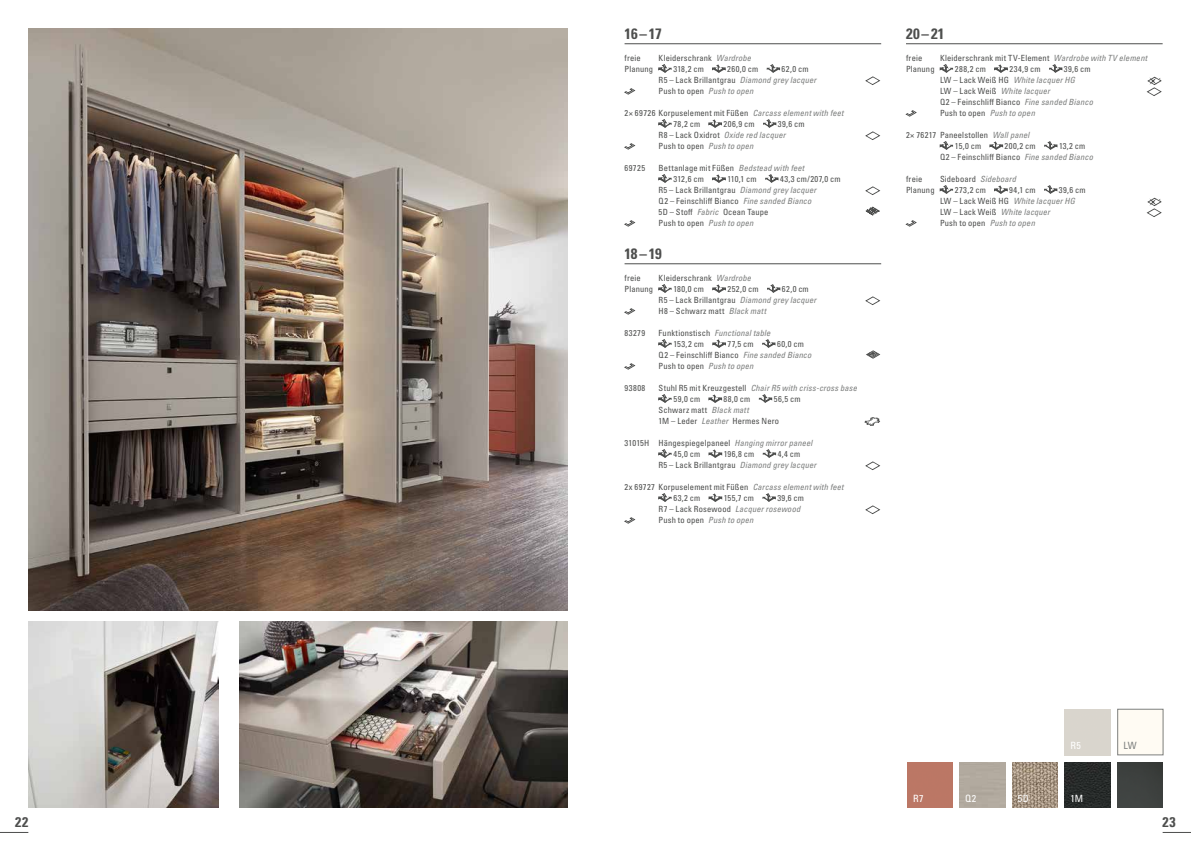
<style>
.page{position:relative;width:1191px;height:842px;background:#fff}
.page>*{position:absolute;margin:0;border:0;box-sizing:border-box;transform-origin:0 0}
.t1{font:700 condensed 15px "Univers LT Pro";letter-spacing:-.015em;color:#4d4e4d}
.t2{font:700 condensed 14px "Univers LT Pro";color:#4d4e4d}
.t3{font:condensed 10px "Univers LT Pro";letter-spacing:.045em;color:#fff}
.t4{font:condensed 10px "Univers LT Pro";color:#7d7f7e}
.t5{font:condensed 8.5px/11px "Univers LT Pro";letter-spacing:.015em;color:#4d4e4d}
.s1{font-style:italic;color:#7d7f7e}
</style>
<div class="page">
<svg style="left:1162px;top:832px;width:29px;height:1px"></svg>
<svg style="left:0;top:832px;width:28px;height:1px"></svg>
<hr style="left:624px;top:44px;width:257px;height:1px;background:#4d4e4d">
<hr style="left:624px;top:264px;width:257px;height:1px;background:#4d4e4d">
<svg style="left:658px;top:64px;width:13px;height:9px"></svg>
<svg style="left:712px;top:64px;width:13px;height:9px"></svg>
<svg style="left:766px;top:64px;width:14px;height:9px"></svg>
<svg style="left:865px;top:77px;width:15px;height:8px"></svg>
<svg style="left:624px;top:88px;width:11px;height:7px"></svg>
<svg style="left:658px;top:119px;width:13px;height:9px"></svg>
<svg style="left:708px;top:119px;width:14px;height:9px"></svg>
<svg style="left:763px;top:119px;width:13px;height:9px"></svg>
<svg style="left:865px;top:132px;width:15px;height:8px"></svg>
<svg style="left:624px;top:143px;width:11px;height:7px"></svg>
<svg style="left:658px;top:174px;width:13px;height:9px"></svg>
<svg style="left:712px;top:174px;width:13px;height:9px"></svg>
<svg style="left:765px;top:174px;width:13px;height:9px"></svg>
<svg style="left:865px;top:187px;width:15px;height:8px"></svg>
<svg style="left:865px;top:207px;width:15px;height:9px"></svg>
<svg style="left:624px;top:220px;width:11px;height:7px"></svg>
<svg style="left:658px;top:284px;width:13px;height:9px"></svg>
<svg style="left:712px;top:284px;width:14px;height:9px"></svg>
<svg style="left:767px;top:284px;width:13px;height:9px"></svg>
<svg style="left:865px;top:297px;width:15px;height:8px"></svg>
<svg style="left:624px;top:308px;width:11px;height:7px"></svg>
<svg style="left:658px;top:339px;width:13px;height:9px"></svg>
<svg style="left:712px;top:339px;width:14px;height:9px"></svg>
<svg style="left:762px;top:339px;width:13px;height:9px"></svg>
<svg style="left:866px;top:350px;width:14px;height:9px"></svg>
<svg style="left:624px;top:363px;width:11px;height:7px"></svg>
<svg style="left:658px;top:394px;width:13px;height:9px"></svg>
<svg style="left:708px;top:394px;width:14px;height:9px"></svg>
<svg style="left:759px;top:394px;width:13px;height:9px"></svg>
<svg style="left:864px;top:417px;width:16px;height:9px"></svg>
<svg style="left:658px;top:449px;width:13px;height:9px"></svg>
<svg style="left:708px;top:449px;width:14px;height:9px"></svg>
<svg style="left:762px;top:449px;width:14px;height:9px"></svg>
<svg style="left:865px;top:462px;width:15px;height:8px"></svg>
<svg style="left:658px;top:493px;width:13px;height:9px"></svg>
<svg style="left:708px;top:493px;width:14px;height:9px"></svg>
<svg style="left:762px;top:493px;width:14px;height:9px"></svg>
<svg style="left:865px;top:506px;width:15px;height:8px"></svg>
<svg style="left:624px;top:517px;width:11px;height:7px"></svg>
<hr style="left:906px;top:44px;width:256px;height:1px;background:#4d4e4d">
<svg style="left:940px;top:64px;width:13px;height:9px"></svg>
<svg style="left:994px;top:64px;width:13px;height:9px"></svg>
<svg style="left:1049px;top:64px;width:13px;height:9px"></svg>
<svg style="left:1146px;top:77px;width:15px;height:19px"></svg>
<svg style="left:905px;top:110px;width:11px;height:7px"></svg>
<svg style="left:940px;top:141px;width:13px;height:9px"></svg>
<svg style="left:989px;top:141px;width:14px;height:9px"></svg>
<svg style="left:1044px;top:141px;width:13px;height:9px"></svg>
<svg style="left:940px;top:185px;width:13px;height:9px"></svg>
<svg style="left:994px;top:185px;width:13px;height:9px"></svg>
<svg style="left:1044px;top:185px;width:13px;height:9px"></svg>
<svg style="left:1146px;top:198px;width:15px;height:19px"></svg>
<svg style="left:905px;top:220px;width:11px;height:7px"></svg>
<img style="left:28px;top:28px;width:539px;height:582px">
<img style="left:240px;top:621px;width:327px;height:187px">
<img style="left:28px;top:621px;width:190px;height:187px">
<div style="left:1117px;top:763px;width:45px;height:45px;background:#3e413f"></div>
<img style="left:1012px;top:763px;width:45px;height:45px">
<img style="left:1064px;top:763px;width:46px;height:45px">
<div style="left:907px;top:763px;width:45px;height:45px;background:#bb7765"></div>
<div style="left:1117px;top:709px;width:46px;height:46px;border:1px solid #7d7f7e"></div>
<h1 class="t1" style="left:624px;top:25px;width:39px">16–17</h1>
<p class="t5" style="left:624px;top:53px;width:18px">freie</p>
<p class="t5" style="left:658px;top:53px;width:94px">Kleiderschrank <span class="s1">Wardrobe</span></p>
<p class="t5" style="left:624px;top:64px;width:30px">Planung</p>
<p class="t5" style="left:673px;top:64px;width:32px">318,2 cm</p>
<p class="t5" style="left:727px;top:64px;width:32px">260,0 cm</p>
<p class="t5" style="left:658px;top:64px;width:159px;text-indent:123px">62,0 cm<br>R5 – Lack Brillantgrau <span class="s1">Diamond grey lacquer<br></span>Push to open <span class="s1">Push to open</span></p>
<p class="t5" style="left:673px;top:108px;width:171px;text-indent:-49px">2× 69726 Korpuselement mit Füßen <span class="s1">Carcass element with feet<br></span>78,2 cm</p>
<p class="t5" style="left:723px;top:119px;width:32px">206,9 cm</p>
<p class="t5" style="left:658px;top:119px;width:147px;text-indent:119px">39,6 cm<br>R8 – Lack Oxidrot <span class="s1">Oxide red lacquer<br></span>Push to open <span class="s1">Push to open</span></p>
<p class="t5" style="left:624px;top:163px;width:22px">69725</p>
<p class="t5" style="left:673px;top:163px;width:132px;text-indent:-15px">Bettanlage mit Füßen <span class="s1">Bedstead with feet<br></span>312,6 cm</p>
<p class="t5" style="left:658px;top:174px;width:184px;text-indent:121px">43,3 cm/207,0 cm<br>R5 – Lack Brillantgrau <span class="s1">Diamond grey lacquer<br></span>Q2 – Feinschliff Bianco <span class="s1">Fine sanded Bianco<br></span>5D – Stoff <span class="s1">Fabric</span> Ocean Taupe<br>Push to open <span class="s1">Push to open</span></p>
<h1 class="t1" style="left:624px;top:245px;width:39px">18–19</h1>
<p class="t5" style="left:624px;top:273px;width:18px">freie</p>
<p class="t5" style="left:658px;top:273px;width:94px">Kleiderschrank <span class="s1">Wardrobe</span></p>
<p class="t5" style="left:624px;top:284px;width:30px">Planung</p>
<p class="t5" style="left:673px;top:284px;width:32px">180,0 cm</p>
<p class="t5" style="left:727px;top:284px;width:33px">252,0 cm</p>
<p class="t5" style="left:727px;top:174px;width:31px">110,1 cm</p>
<p class="t5" style="left:658px;top:284px;width:159px;text-indent:123px">62,0 cm<br>R5 – Lack Brillantgrau <span class="s1">Diamond grey lacquer<br></span>H8 – Schwarz matt <span class="s1">Black matt</span></p>
<p class="t5" style="left:624px;top:328px;width:22px">83279</p>
<p class="t5" style="left:673px;top:328px;width:98px;text-indent:-15px">Funktionstisch <span class="s1">Functional table<br></span>153,2 cm</p>
<p class="t5" style="left:658px;top:339px;width:154px;text-indent:118px">60,0 cm<br>Q2 – Feinschliff Bianco <span class="s1">Fine sanded Bianco<br></span>Push to open <span class="s1">Push to open</span></p>
<p class="t5" style="left:727px;top:339px;width:28px">77,5 cm</p>
<p class="t5" style="left:624px;top:383px;width:22px">93808</p>
<p class="t5" style="left:673px;top:383px;width:185px;text-indent:-15px">Stuhl R5 mit Kreuzgestell <span class="s1">Chair R5 with criss-cross base<br></span>59,0 cm</p>
<p class="t5" style="left:723px;top:394px;width:28px">88,0 cm</p>
<p class="t5" style="left:774px;top:394px;width:28px">56,5 cm</p>
<p class="t5" style="left:658px;top:405px;width:122px">Schwarz matt <span class="s1">Black matt<br></span>1M – Leder <span class="s1">Leather</span> Hermes Nero</p>
<p class="t5" style="left:673px;top:438px;width:140px;text-indent:-49px">31015H Hängespiegelpaneel <span class="s1">Hanging mirror paneel<br></span>45,0 cm</p>
<p class="t5" style="left:723px;top:449px;width:32px">196,8 cm</p>
<p class="t5" style="left:658px;top:449px;width:159px;text-indent:119px">4,4 cm<br>R5 – Lack Brillantgrau <span class="s1">Diamond grey lacquer</span></p>
<p class="t5" style="left:673px;top:482px;width:171px;text-indent:-49px">2x 69727 Korpuselement mit Füßen <span class="s1">Carcass element with feet<br></span>63,2 cm</p>
<p class="t5" style="left:658px;top:493px;width:147px;text-indent:119px">39,6 cm<br>R7 – Lack Rosewood <span class="s1">Lacquer rosewood<br></span>Push to open <span class="s1">Push to open</span></p>
<p class="t5" style="left:724px;top:493px;width:32px">155,7 cm</p>
<h1 class="t1" style="left:906px;top:25px;width:40px">20–21</h1>
<p class="t5" style="left:906px;top:53px;width:18px">freie</p>
<p class="t5" style="left:940px;top:53px;width:208px">Kleiderschrank mit TV-Element <span class="s1">Wardrobe with TV element</span></p>
<p class="t5" style="left:906px;top:64px;width:30px">Planung</p>
<p class="t5" style="left:955px;top:64px;width:32px">288,2 cm</p>
<p class="t5" style="left:1009px;top:64px;width:33px">234,9 cm</p>
<p class="t5" style="left:940px;top:64px;width:154px;text-indent:124px">39,6 cm<br>LW – Lack Weiß HG <span class="s1">White lacquer HG<br></span>LW – Lack Weiß <span class="s1">White lacquer<br></span>Q2 – Feinschliff Bianco <span class="s1">Fine sanded Bianco<br></span>Push to open <span class="s1">Push to open</span></p>
<p class="t5" style="left:906px;top:130px;width:125px;text-align:center">2× 76217 Paneelstollen <span class="s1">Wall panel<br></span>15,0 cm</p>
<p class="t5" style="left:1004px;top:141px;width:32px">200,2 cm</p>
<p class="t5" style="left:940px;top:141px;width:154px;text-indent:119px">13,2 cm<br>Q2 – Feinschliff Bianco <span class="s1">Fine sanded Bianco</span></p>
<p class="t5" style="left:906px;top:174px;width:18px">freie</p>
<p class="t5" style="left:940px;top:174px;width:78px">Sideboard <span class="s1">Sideboard</span></p>
<p class="t5" style="left:906px;top:185px;width:30px">Planung</p>
<p class="t5" style="left:955px;top:185px;width:32px">273,2 cm</p>
<p class="t5" style="left:1009px;top:185px;width:28px">94,1 cm</p>
<p class="t5" style="left:940px;top:185px;width:147px;text-indent:119px">39,6 cm<br>LW – Lack Weiß HG <span class="s1">White lacquer HG<br></span>LW – Lack Weiß <span class="s1">White lacquer<br></span>Push to open <span class="s1">Push to open</span></p>
<p class="t3" style="left:913px;top:792px;width:12px">R7</p>
<p class="t3" style="left:965px;top:792px;width:13px">Q2</p>
<p class="t3" style="left:1070px;top:739px;width:12px">R5</p>
<p class="t3" style="left:1018px;top:792px;width:12px">5D</p>
<p class="t3" style="left:1070px;top:792px;width:14px">1M</p>
<p class="t4" style="left:1123px;top:739px;width:15px">LW</p>
<h2 class="t2" style="left:15px;top:813px;width:15px">22</h2>
<h2 class="t2" style="left:1162px;top:813px;width:15px">23</h2>
</div>
